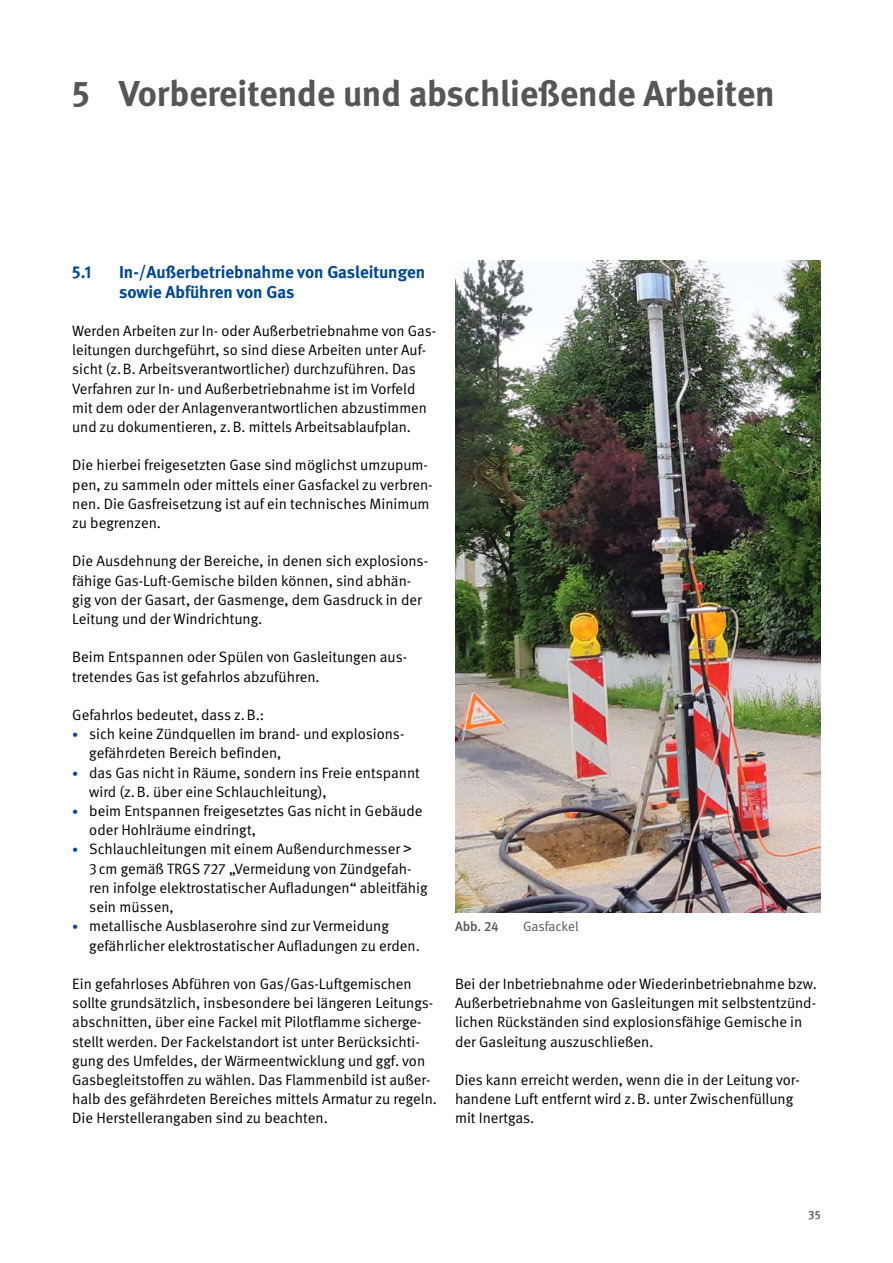
<style>
.page{position:relative;width:893px;height:1263px;background:#fff}
.page>*{position:absolute;margin:0;border:0;box-sizing:border-box;transform-origin:0 0}
.Überschriften_H1{font:700 36px "DGUV Meta";color:#565655}
.Überschriften_H2{font:700 17.25px/19.2px "DGUV Meta";color:#004893}
.Fließtext_FT_Abstand_nach{font:15px/19.2px "DGUV Meta";color:#000}
.Fließtext_FT_Abstand_vor_und_nach{font:15px/19.2px "DGUV Meta";color:#000}
.Fließtext_FT_Abstand_vor{font:15px "DGUV Meta";color:#000}
.t1{font:13.5px "DGUV Meta";letter-spacing:-.005em;color:#565655}
.t2{font:500 13.5px "DGUV Meta";color:#565655}
.t3{font:500 12px "DGUV Meta";color:#565655}
.s1{font-size:12px;color:#004893}
.s2{font-family:"Arial"}
</style>
<div class="page">
<img style="left:455px;top:260px;width:366px;height:652px">
<h1 class="Überschriften_H1" style="left:72px;top:72px;width:704px">5 Vorbereitende und abschließende Arbeiten</h1>
<h2 class="Überschriften_H2" style="left:72px;top:263px;width:21px">5.1</h2>
<h2 class="Überschriften_H2" style="left:119px;top:263px;width:308px">In-/Außerbetriebnahme von Gasleitungen sowie Abführen von Gas</h2>
<p class="Fließtext_FT_Abstand_nach" style="left:72px;top:322px;width:365px">Werden Arbeiten zur In- oder Außerbetriebnahme von Gas&shy;leitungen durchgeführt, so sind diese Arbeiten unter Auf&shy;sicht (z.B. Arbeitsverantwortlicher) durchzuführen. Das Verfahren zur In- und Außerbetriebnahme ist im Vorfeld mit dem oder der Anlagenverantwortlichen abzustimmen und zu dokumentieren, z.B. mittels Arbeitsablaufplan.</p>
<p class="Fließtext_FT_Abstand_nach" style="left:72px;top:456px;width:362px">Die hierbei freigesetzten Gase sind möglichst umzupum&shy;pen, zu sammeln oder mittels einer Gasfackel zu verbren&shy;nen. Die Gasfreisetzung ist auf ein technisches Minimum zu begrenzen.</p>
<p class="Fließtext_FT_Abstand_nach" style="left:72px;top:552px;width:357px">Die Ausdehnung der Bereiche, in denen sich explosions&shy;fähige Gas-Luft-Gemische bilden können, sind abhän&shy;gig von der Gasart, der Gasmenge, dem Gasdruck in der Leitung und der Windrichtung.</p>
<p class="Fließtext_FT_Abstand_nach" style="left:72px;top:648px;width:335px">Beim Entspannen oder Spülen von Gasleitungen aus&shy;tretendes Gas ist gefahrlos abzuführen.</p>
<p class="Fließtext_FT_Abstand_vor" style="left:72px;top:706px;width:194px">Gefahrlos bedeutet, dass z.B.:</p>
<p class="Fließtext_FT_Abstand_vor_und_nach" style="left:89px;top:725px;width:315px;text-indent:-17px"><span class="s1">•</span> sich keine Zündquellen im brand- und explosions&shy;gefährdeten Bereich befinden,</p>
<p class="Fließtext_FT_Abstand_vor_und_nach" style="left:89px;top:763px;width:332px;text-indent:-17px"><span class="s1">•</span> das Gas nicht in Räume, sondern ins Freie entspannt wird (z.B. über eine Schlauchleitung),</p>
<p class="Fließtext_FT_Abstand_vor_und_nach" style="left:89px;top:802px;width:335px;text-indent:-17px"><span class="s1">•</span> beim Entspannen freigesetztes Gas nicht in Gebäude oder Hohlräume eindringt,</p>
<p class="Fließtext_FT_Abstand_vor_und_nach" style="left:89px;top:840px;width:340px;text-indent:-17px"><span class="s1">•</span> Schlauchleitungen mit einem Außendurchmesser <span class="s2">&gt; </span>3cm gemäß TRGS 727 „Vermeidung von Zündgefah&shy;ren infolge elektrostatischer Aufladungen“ ableitfähig sein müssen,</p>
<p class="Fließtext_FT_Abstand_vor_und_nach" style="left:89px;top:917px;width:332px;text-indent:-17px"><span class="s1">•</span> metallische Ausblaserohre sind zur Vermeidung gefährlicher elektrostatischer Aufladungen zu erden.</p>
<p class="Fließtext_FT_Abstand_vor_und_nach" style="left:72px;top:974px;width:366px">Ein gefahrloses Abführen von Gas/Gas-Luftgemischen sollte grundsätzlich, insbesondere bei längeren Leitungs&shy;abschnitten, über eine Fackel mit Pilotflamme sicherge&shy;stellt werden. Der Fackelstandort ist unter Berücksichti&shy;gung des Umfeldes, der Wärmeentwicklung und ggf. von Gasbegleitstoffen zu wählen. Das Flammenbild ist außer&shy;halb des gefährdeten Bereiches mittels Armatur zu regeln.<br>Die Herstellerangaben sind zu beachten.</p>
<p class="Fließtext_FT_Abstand_nach" style="left:455px;top:974px;width:364px">Bei der Inbetriebnahme oder Wiederinbetriebnahme bzw.<br>Außerbetriebnahme von Gasleitungen mit selbstentzünd&shy;lichen Rückständen sind explosionsfähige Gemische in der Gasleitung auszuschließen.</p>
<p class="t2" style="left:455px;top:919px;width:45px">Abb. 24</p>
<p class="t1" style="left:523px;top:919px;width:57px">Gasfackel</p>
<p class="Fließtext_FT_Abstand_nach" style="left:455px;top:1070px;width:346px">Dies kann erreicht werden, wenn die in der Leitung vor&shy;handene Luft entfernt wird z.B. unter Zwischenfüllung mit Inertgas.</p>
<p class="t3" style="left:808px;top:1208px;width:14px">35</p>
</div>
